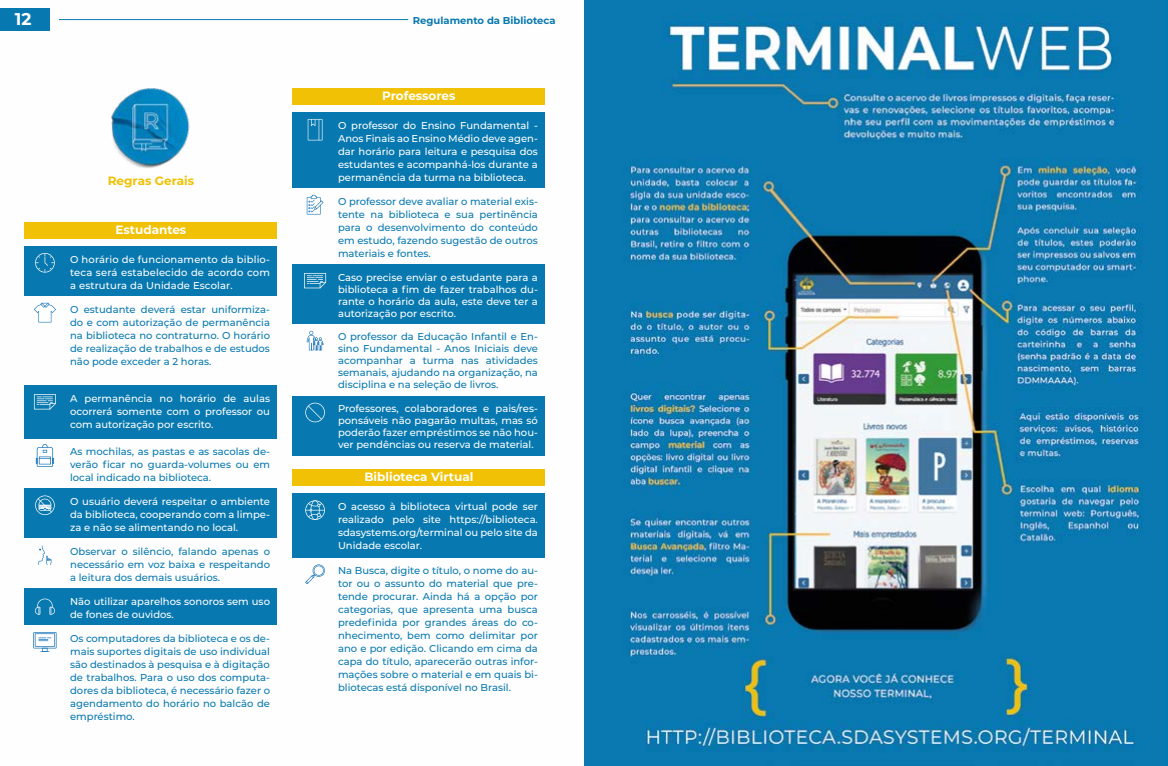
<style>
.page{position:relative;width:1168px;height:766px;background:#fff}
.page>*{position:absolute;margin:0;border:0;box-sizing:border-box;transform-origin:0 0}
.t1{font:700 17px "Montserrat";color:#fff}
.t2{font:700 12px "Montserrat";color:#fff}
.t3{font:700 12px "Montserrat";color:#f0c104}
.t4{font:500 10px/13px "Montserrat";color:#0879b0;text-align:justify}
.t5{font:500 10px/13px "Montserrat";color:#fff;text-align:justify}
.t6{font:700 10px "Montserrat";color:#0879b0}
</style>
<div class="page">
<img style="left:24px;top:0;width:1144px;height:765px">
<div style="left:25px;top:222px;width:252px;height:17px;background:#f0c104"></div>
<div style="left:25px;top:246px;width:252px;height:50px;background:#0879b0"></div>
<div style="left:25px;top:384px;width:252px;height:54px;background:#0879b0"></div>
<div style="left:25px;top:488px;width:252px;height:50px;background:#0879b0"></div>
<div style="left:25px;top:588px;width:252px;height:37px;background:#0879b0"></div>
<div style="left:293px;top:112px;width:252px;height:76px;background:#0879b0"></div>
<div style="left:293px;top:263px;width:252px;height:60px;background:#0879b0"></div>
<div style="left:293px;top:395px;width:252px;height:60px;background:#0879b0"></div>
<div style="left:293px;top:493px;width:252px;height:64px;background:#0879b0"></div>
<div style="left:293px;top:88px;width:252px;height:17px;background:#f0c104"></div>
<div style="left:293px;top:469px;width:252px;height:17px;background:#f0c104"></div>
<svg style="left:35px;top:253px;width:20px;height:19px"></svg>
<svg style="left:34px;top:303px;width:22px;height:19px"></svg>
<svg style="left:34px;top:394px;width:22px;height:15px"></svg>
<svg style="left:304px;top:273px;width:22px;height:15px"></svg>
<svg style="left:36px;top:444px;width:18px;height:22px"></svg>
<svg style="left:35px;top:495px;width:20px;height:20px"></svg>
<svg style="left:38px;top:545px;width:13px;height:19px"></svg>
<svg style="left:35px;top:598px;width:20px;height:16px"></svg>
<svg style="left:33px;top:632px;width:23px;height:20px"></svg>
<svg style="left:308px;top:119px;width:14px;height:21px"></svg>
<svg style="left:307px;top:195px;width:16px;height:19px"></svg>
<svg style="left:307px;top:330px;width:17px;height:20px"></svg>
<svg style="left:305px;top:402px;width:20px;height:20px"></svg>
<svg style="left:305px;top:500px;width:20px;height:20px"></svg>
<svg style="left:305px;top:563px;width:20px;height:21px"></svg>
<div style="left:0;top:8px;width:49px;height:23px;background:#0879b0"></div>
<hr style="left:59px;top:19px;width:349px;height:1px;background:#0879b0">
<h1 class="t1" style="left:15px;top:6px;width:18px">12</h1>
<p class="t6" style="left:413px;top:13px;width:144px">Regulamento da Biblioteca</p>
<p class="t3" style="left:108px;top:172px;width:88px">Regras Gerais</p>
<p class="t2" style="left:116px;top:221px;width:72px">Estudantes</p>
<p class="t5" style="left:70px;top:252px;width:201px">O horário de funcionamento da biblio&shy;teca será estabelecido de acordo com a estrutura da Unidade Escolar.</p>
<p class="t4" style="left:70px;top:302px;width:201px">O estudante deverá estar uniformiza&shy;do e com autorização de permanência na biblioteca no contraturno. O horário de realização de trabalhos e de estudos não pode exceder a 2 horas.</p>
<p class="t5" style="left:70px;top:391px;width:201px">A permanência no horário de aulas ocorrerá somente com o professor ou com autorização por escrito.</p>
<p class="t4" style="left:70px;top:444px;width:201px">As mochilas, as pastas e as sacolas de&shy;verão ficar no guarda-volumes ou em local indicado na biblioteca.</p>
<p class="t5" style="left:70px;top:494px;width:201px">O usuário deverá respeitar o ambiente da biblioteca, cooperando com a limpe&shy;za e não se alimentando no local.</p>
<p class="t4" style="left:70px;top:544px;width:201px">Observar o silêncio, falando apenas o necessário em voz baixa e respeitando a leitura dos demais usuários.</p>
<p class="t5" style="left:70px;top:594px;width:201px">Não utilizar aparelhos sonoros sem uso de fones de ouvidos.</p>
<p class="t4" style="left:70px;top:631px;width:201px">Os computadores da biblioteca e os de&shy;mais suportes digitais de uso individual são destinados à pesquisa e à digitação de trabalhos. Para o uso dos computa&shy;dores da biblioteca, é necessário fazer o agendamento do horário no balcão de empréstimo.</p>
<p class="t2" style="left:382px;top:87px;width:75px">Professores</p>
<p class="t5" style="left:338px;top:118px;width:201px">O professor do Ensino Fundamental - Anos Finais ao Ensino Médio deve agen&shy;dar horário para leitura e pesquisa dos estudantes e acompanhá-los durante a permanência da turma na biblioteca.</p>
<p class="t4" style="left:338px;top:194px;width:201px">O professor deve avaliar o material exis&shy;tente na biblioteca e sua pertinência para o desenvolvimento do conteúdo em estudo, fazendo sugestão de outros materiais e fontes.</p>
<p class="t5" style="left:338px;top:270px;width:201px;line-height:12px">Caso precise enviar o estudante para a biblioteca a fim de fazer trabalhos du&shy;rante o horário da aula, este deve ter a autorização por escrito.</p>
<p class="t4" style="left:338px;top:330px;width:201px;line-height:12px">O professor da Educação Infantil e En&shy;sino Fundamental - Anos Iniciais deve acompanhar a turma nas atividades semanais, ajudando na organização, na disciplina e na seleção de livros.</p>
<p class="t5" style="left:338px;top:402px;width:201px;line-height:12px">Professores, colaboradores e pais/res&shy;ponsáveis não pagarão multas, mas só poderão fazer empréstimos se não hou&shy;ver pendências ou reserva de material.</p>
<p class="t2" style="left:364px;top:468px;width:110px">Biblioteca Virtual</p>
<p class="t5" style="left:338px;top:499px;width:201px">O acesso à biblioteca virtual pode ser realizado pelo site https://biblioteca. sdasystems.org/terminal ou pelo site da Unidade escolar.</p>
<p class="t4" style="left:338px;top:563px;width:201px">Na Busca, digite o título, o nome do au&shy;tor ou o assunto do material que pre&shy;tende procurar. Ainda há a opção por categorias, que apresenta uma busca predefinida por grandes áreas do co&shy;nhecimento, bem como delimitar por ano e por edição. Clicando em cima da capa do título, aparecerão outras infor&shy;mações sobre o material e em quais bi&shy;bliotecas está disponível no Brasil.</p>
</div>
